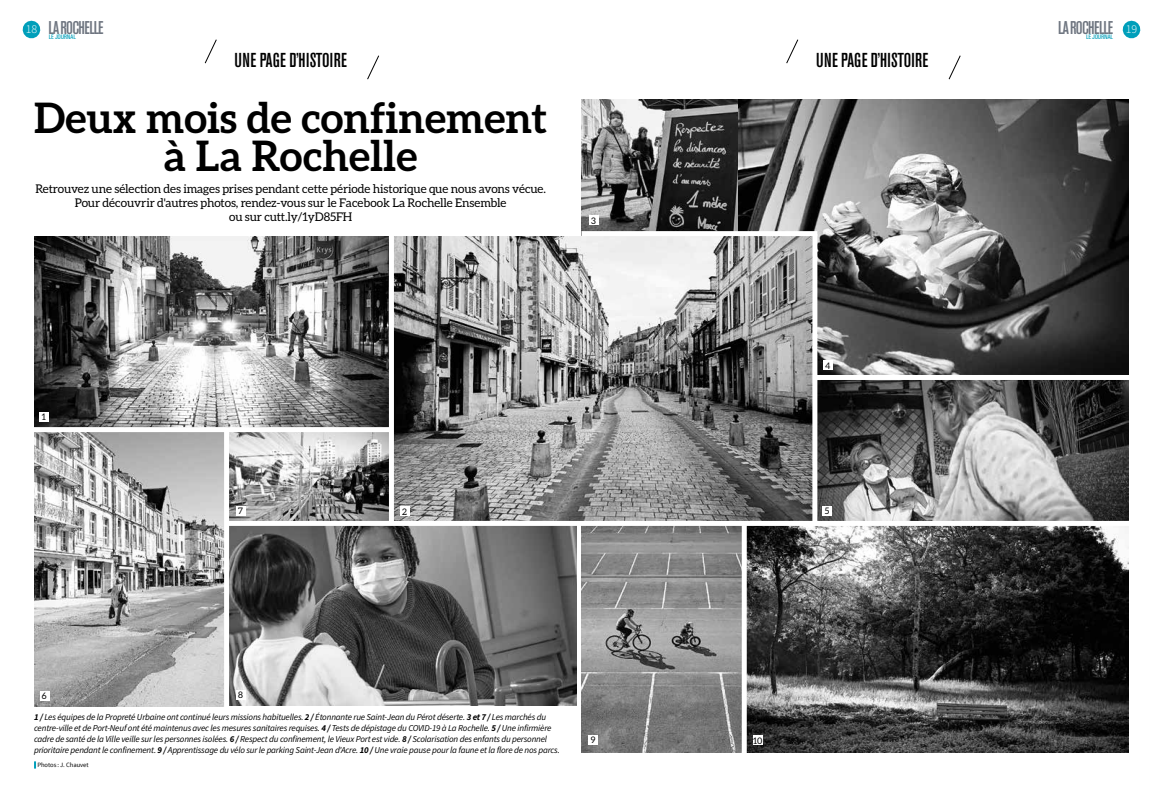
<style>
.page{position:relative;width:1163px;height:794px;background:#fff}
.page>*{position:absolute;margin:0;border:0;box-sizing:border-box;transform-origin:0 0}
.t1{font:700 42px/38px "Aleo";color:#000;text-align:center}
.t2{font:500 condensed 20px "Akzidenz Grotesk BE";letter-spacing:.01em;color:#000}
.t3{font:500 condensed 18.3px "Akzidenz Grotesk BE";letter-spacing:-.04em;color:#6e7580}
.t4{font:12px/14.4px "Aleo";letter-spacing:-.01em;color:#000;text-align:center}
.t5{font:300 12px "Source Sans Pro";color:#fff}
.t6{font:italic 9px/11px "Source Sans Pro";letter-spacing:-.02em;color:#000}
.t7{font:9px "Aleo";color:#000}
.t8{font:500 condensed 6.6px "Univers";letter-spacing:-.04em;color:#009fba}
.t9{font:6.5px "Source Sans Pro";color:#000}
.s1{font-family:"Source Sans Pro";font-weight:300;font-stretch:normal;font-size:12px;color:#fff}
.s2{font-weight:700}
</style>
<div class="page">
<img style="left:737px;top:99px;width:391px;height:276px">
<img style="left:581px;top:526px;width:547px;height:227px">
<img style="left:34px;top:432px;width:190px;height:274px">
<img style="left:229px;top:432px;width:160px;height:89px">
<img style="left:581px;top:99px;width:156px;height:132px">
<img style="left:229px;top:526px;width:347px;height:179px">
<img style="left:34px;top:236px;width:355px;height:191px">
<svg style="left:1122px;top:21px;width:18px;height:17px"></svg>
<svg style="left:23px;top:21px;width:17px;height:17px"></svg>
<div style="left:39px;top:412px;width:10px;height:10px;background:#fff"></div>
<div style="left:236px;top:690px;width:9px;height:10px;background:#fff"></div>
<div style="left:588px;top:734px;width:10px;height:10px;background:#fff"></div>
<img style="left:817px;top:380px;width:311px;height:141px">
<img style="left:394px;top:236px;width:418px;height:285px">
<div style="left:588px;top:215px;width:10px;height:10px;background:#fff"></div>
<div style="left:822px;top:360px;width:10px;height:10px;background:#fff"></div>
<div style="left:822px;top:506px;width:10px;height:10px;background:#fff"></div>
<div style="left:40px;top:691px;width:10px;height:9px;background:#fff"></div>
<div style="left:400px;top:506px;width:10px;height:10px;background:#fff"></div>
<div style="left:236px;top:505px;width:9px;height:10px;background:#fff"></div>
<div style="left:752px;top:735px;width:10px;height:10px;background:#fff"></div>
<svg style="left:34px;top:761px;width:2px;height:7px"></svg>
<div style="left:581px;top:231px;width:236px;height:5px;background:#fff"></div>
<div style="left:812px;top:234px;width:5px;height:291px;background:#fff"></div>
<div style="left:741px;top:525px;width:5px;height:269px;background:#fff"></div>
<svg style="left:786px;top:39px;width:12px;height:25px"></svg>
<svg style="left:204px;top:39px;width:13px;height:25px"></svg>
<svg style="left:948px;top:55px;width:12px;height:25px"></svg>
<svg style="left:367px;top:55px;width:12px;height:25px"></svg>
<h3 class="t3" style="left:26px;top:17px;width:79px"><span class="s1">18</span> LAROCHELLE</h3>
<p class="t8" style="left:49px;top:33px;width:28px">LE JOURNAL</p>
<h2 class="t2" style="left:234px;top:49px;width:114px">UNE PAGE D’HISTOIRE</h2>
<h2 class="t2" style="left:816px;top:49px;width:114px">UNE PAGE D’HISTOIRE</h2>
<h1 class="t1" style="left:34px;top:98px;width:514px">Deux mois de confinement à La Rochelle</h1>
<h3 class="t4" style="left:35px;top:181px;width:512px">Retrouvez une sélection des images prises pendant cette période historique que nous avons vécue.<br>Pour découvrir d'autres photos, rendez-vous sur le Facebook La Rochelle Ensemble<br>ou sur cutt.ly/1yD85FH</h3>
<p class="t7" style="left:591px;top:216px;width:6px">3</p>
<p class="t7" style="left:42px;top:412px;width:6px">1</p>
<p class="t7" style="left:238px;top:506px;width:6px">7</p>
<p class="t7" style="left:402px;top:506px;width:6px">2</p>
<p class="t7" style="left:42px;top:691px;width:6px">6</p>
<p class="t7" style="left:238px;top:690px;width:6px">8</p>
<p class="t6" style="left:34px;top:711px;width:527px"><span class="s2">1 /</span> Les équipes de la Propreté Urbaine ont continué leurs missions habituelles. <span class="s2">2 /</span> Étonnante rue Saint-Jean du Pérot déserte. <span class="s2">3 et 7 /</span> Les marchés du centre-ville et de Port-Neuf ont été maintenus avec les mesures sanitaires requises. <span class="s2">4 /</span> Tests de dépistage du COVID-19 à La Rochelle. <span class="s2">5 /</span> Une infirmière cadre de santé de la Ville veille sur les personnes isolées. <span class="s2">6 /</span> Respect du confinement, le Vieux Port est vide. <span class="s2">8 /</span> Scolarisation des enfants du personnel prioritaire pendant le confinement. <span class="s2">9 /</span> Apprentissage du vélo sur le parking Saint-Jean d'Acre. <span class="s2">10 /</span> Une vraie pause pour la faune et la flore de nos parcs.</p>
<p class="t9" style="left:37px;top:761px;width:53px">Photos : J. Chauvet</p>
<p class="t7" style="left:591px;top:735px;width:6px">9</p>
<p class="t7" style="left:825px;top:360px;width:7px">4</p>
<p class="t7" style="left:824px;top:506px;width:6px">5</p>
<p class="t7" style="left:753px;top:735px;width:11px">10</p>
<h3 class="t3" style="left:1058px;top:17px;width:56px">LAROCHELLE</h3>
<p class="t8" style="left:1085px;top:33px;width:28px">LE JOURNAL</p>
<h3 class="t5" style="left:1125px;top:22px;width:13px">19</h3>
</div>
